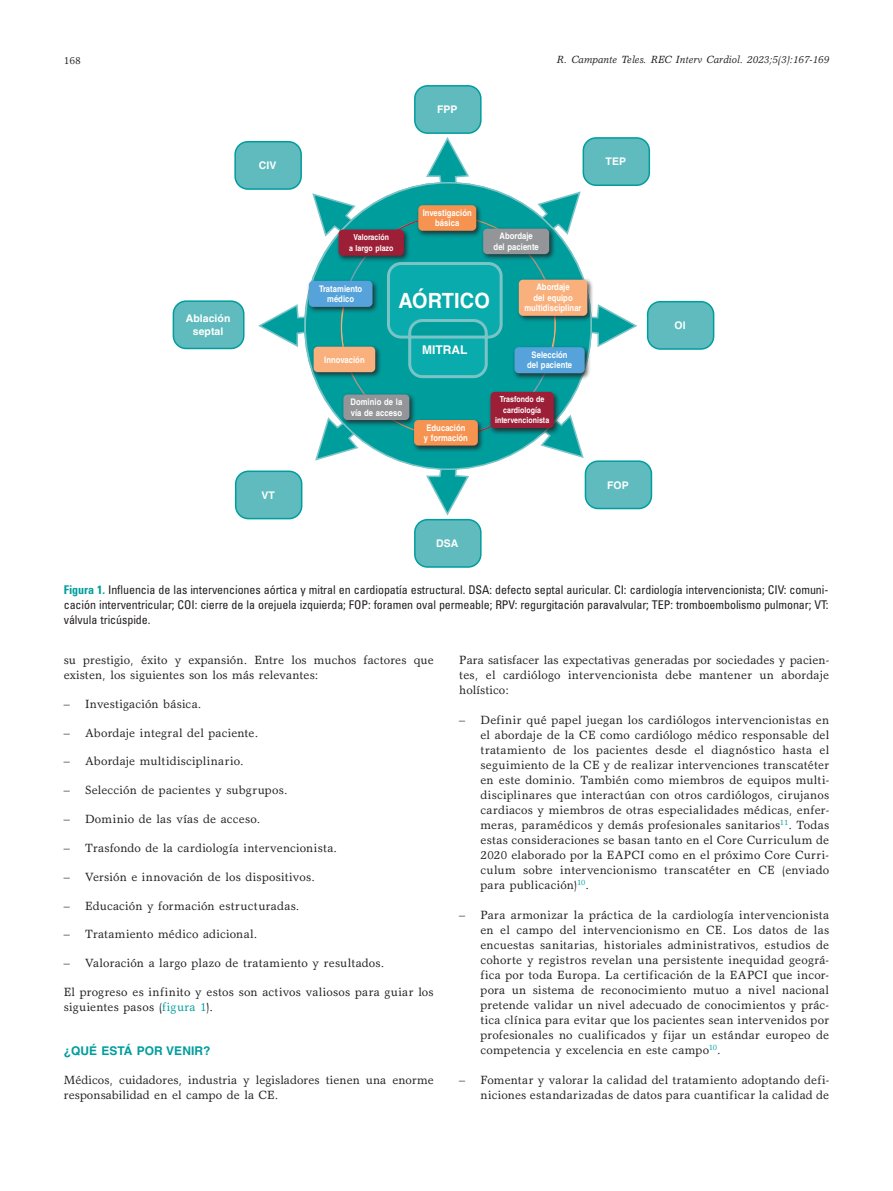
<style>
.page{position:relative;width:893px;height:1191px;background:#fff}
.page>*{position:absolute;margin:0;border:0;box-sizing:border-box;transform-origin:0 0}
.t1{font:700 21px "Helvetica LT Std";letter-spacing:.005em;color:#fff;scale:.95 1}
.t2{font:12px/15px "Garth Graphic Std";letter-spacing:.01em;color:#231f20}
.t3{font:condensed 12px/15px "Univers LT Std";letter-spacing:-.005em;color:#231f20;text-align:justify}
.t4{font:700 12px "Helvetica LT Std";letter-spacing:.005em;color:#009d9d}
.t5{font:700 12px "Helvetica LT Std";letter-spacing:.005em;color:#fff}
.t6{font:italic 10.5px "Garth Graphic Std";letter-spacing:.005em;color:#231f20}
.t7{font:700 10.5px/13.5px "Helvetica LT Std";letter-spacing:.005em;color:#fff;text-align:center}
.t8{font:10.5px "Garth Graphic Std";color:#231f20}
.t9{font:700 9px/10.5px "Helvetica LT Std";letter-spacing:.005em;color:#fff;text-align:center;scale:.85 1}
.t10{font:700 8.25px/10.5px "Helvetica LT Std";letter-spacing:.005em;color:#fff;text-align:center;scale:.85 1}
.s1{font-weight:700;color:#009d9d}
.s2{font-family:"Times New Roman"}
.s3{color:#009d9d}
</style>
<div class="page">
<div style="left:235px;top:142px;width:66px;height:47px;background:#5fbbbe;border-radius:13px"></div>
<div style="left:234px;top:141px;width:68px;height:49px;border:2px solid #009d9d;border-radius:13px"></div>
<div style="left:583px;top:138px;width:66px;height:47px;background:#5fbbbe;border-radius:13px"></div>
<div style="left:583px;top:137px;width:67px;height:49px;border:2px solid #009d9d;border-radius:13px"></div>
<div style="left:648px;top:302px;width:66px;height:47px;background:#5fbbbe;border-radius:13px"></div>
<div style="left:647px;top:301px;width:67px;height:49px;border:2px solid #009d9d;border-radius:13px"></div>
<div style="left:585px;top:461px;width:66px;height:47px;background:#5fbbbe;border-radius:13px"></div>
<div style="left:585px;top:460px;width:67px;height:49px;border:2px solid #009d9d;border-radius:13px"></div>
<div style="left:415px;top:519px;width:66px;height:48px;background:#5fbbbe;border-radius:13px"></div>
<div style="left:414px;top:519px;width:68px;height:49px;border:2px solid #009d9d;border-radius:13px"></div>
<div style="left:236px;top:471px;width:66px;height:47px;background:#5fbbbe;border-radius:13px"></div>
<div style="left:235px;top:470px;width:67px;height:49px;border:2px solid #009d9d;border-radius:13px"></div>
<div style="left:173px;top:301px;width:71px;height:47px;background:#5fbbbe;border-radius:13px"></div>
<div style="left:173px;top:300px;width:71px;height:49px;border:2px solid #009d9d;border-radius:13px"></div>
<div style="left:415px;top:86px;width:66px;height:47px;background:#5fbbbe;border-radius:13px"></div>
<div style="left:414px;top:85px;width:68px;height:49px;border:2px solid #009d9d;border-radius:13px"></div>
<svg style="left:312px;top:193px;width:45px;height:45px"></svg>
<svg style="left:315px;top:416px;width:45px;height:45px"></svg>
<svg style="left:539px;top:413px;width:45px;height:45px"></svg>
<svg style="left:536px;top:191px;width:45px;height:45px"></svg>
<svg style="left:425px;top:137px;width:45px;height:47px"></svg>
<svg style="left:425px;top:468px;width:45px;height:48px"></svg>
<svg style="left:591px;top:304px;width:47px;height:43px"></svg>
<svg style="left:258px;top:303px;width:48px;height:45px"></svg>
<div style="left:305px;top:183px;width:286px;height:286px;background:#009d9d;border-radius:50%"></div>
<svg style="left:387px;top:262px;width:116px;height:117px"></svg>
<svg style="left:533px;top:261px;width:12px;height:16px"></svg>
<svg style="left:351px;top:262px;width:11px;height:16px"></svg>
<div style="left:480px;top:226px;width:76px;height:35px;background:#231f20;opacity:.8"></div>
<div style="left:483px;top:229px;width:66px;height:25px;background:#939598;border-radius:4px"></div>
<svg style="left:552px;top:323px;width:4px;height:22px"></svg>
<div style="left:516px;top:277px;width:78px;height:46px;background:#231f20;opacity:.8"></div>
<div style="left:519px;top:280px;width:68px;height:36px;background:#f9b07d;border-radius:4px"></div>
<svg style="left:535px;top:380px;width:7px;height:9px"></svg>
<div style="left:512px;top:345px;width:79px;height:35px;background:#231f20;opacity:.8"></div>
<div style="left:514px;top:347px;width:71px;height:26px;background:#55a3da;border-radius:4px"></div>
<div style="left:411px;top:417px;width:74px;height:35px;background:#231f20;opacity:.8"></div>
<div style="left:414px;top:420px;width:64px;height:25px;background:#f69351;border-radius:4px"></div>
<div style="left:488px;top:389px;width:73px;height:46px;background:#231f20;opacity:.8"></div>
<div style="left:490px;top:392px;width:64px;height:36px;background:#9c1f37;border-radius:4px"></div>
<svg style="left:354px;top:379px;width:10px;height:13px"></svg>
<div style="left:341px;top:392px;width:75px;height:35px;background:#231f20;opacity:.8"></div>
<div style="left:343px;top:394px;width:66px;height:26px;background:#939598;border-radius:4px"></div>
<svg style="left:340px;top:313px;width:4px;height:31px"></svg>
<div style="left:311px;top:344px;width:71px;height:35px;background:#231f20;opacity:.8"></div>
<div style="left:314px;top:347px;width:61px;height:25px;background:#f9b07d;border-radius:4px"></div>
<div style="left:306px;top:278px;width:73px;height:35px;background:#231f20;opacity:.8"></div>
<div style="left:309px;top:281px;width:63px;height:26px;background:#55a3da;border-radius:4px"></div>
<svg style="left:401px;top:221px;width:15px;height:6px"></svg>
<div style="left:416px;top:203px;width:67px;height:34px;background:#231f20;opacity:.8"></div>
<div style="left:418px;top:205px;width:58px;height:26px;background:#f69351;border-radius:4px"></div>
<div style="left:336px;top:227px;width:74px;height:35px;background:#231f20;opacity:.8"></div>
<div style="left:339px;top:230px;width:65px;height:26px;background:#9c1f37;border-radius:4px"></div>
<p class="t8" style="left:64px;top:54px;width:19px">168</p>
<p class="t6" style="left:557px;top:53px;width:274px">R. Campante Teles. REC Interv Cardiol. 2023;5(3):167-169</p>
<p class="t7" style="left:437px;top:103px;width:22px">FPP</p>
<p class="t7" style="left:259px;top:159px;width:19px">CIV</p>
<p class="t7" style="left:606px;top:155px;width:22px">TEP</p>
<p class="t7" style="left:186px;top:311px;width:46px">Ablación septal</p>
<p class="t7" style="left:261px;top:488px;width:15px">VT</p>
<p class="t9" style="left:423px;top:207px;width:59px">Investigación básica</p>
<p class="t9" style="left:494px;top:231px;width:55px">Abordaje del paciente</p>
<p class="t9" style="left:525px;top:282px;width:69px">Abordaje<br>del equipo multidisciplinar</p>
<p class="t9" style="left:527px;top:349px;width:55px">Selección del paciente</p>
<p class="t10" style="left:349px;top:232px;width:53px">Valoración<br>a largo plazo</p>
<p class="t9" style="left:319px;top:283px;width:52px">Tratamiento médico</p>
<h1 class="t1" style="left:398px;top:288px;width:98px">AÓRTICO</h1>
<p class="t5" style="left:422px;top:342px;width:47px">MITRAL</p>
<p class="t9" style="left:324px;top:354px;width:49px">Innovación</p>
<p class="t9" style="left:350px;top:397px;width:62px;text-align:left">Dominio de la vía de acceso</p>
<p class="t9" style="left:424px;top:422px;width:53px;text-align:left">Educación y formación</p>
<p class="t10" style="left:495px;top:394px;width:65px">Trasfondo de cardiología intervencionista</p>
<p class="t7" style="left:436px;top:536px;width:24px">DSA</p>
<p class="t7" style="left:607px;top:478px;width:23px">FOP</p>
<p class="t7" style="left:675px;top:318px;width:13px">OI</p>
<p class="t3" style="left:64px;top:582px;width:766px"><span class="s1">Figura 1.</span> Influencia de las intervenciones aórtica y mitral en cardiopatía estructural. DSA: defecto septal auricular. CI: cardiología intervencionista; CIV: comuni&shy;cación interventricular; COI: cierre de la orejuela izquierda; FOP: foramen oval permeable; RPV: regurgitación paravalvular; TEP: tromboembolismo pulmonar; VT: válvula tricúspide.</p>
<p class="t2" style="left:64px;top:652px;width:372px">su prestigio, éxito y expansión. Entre los muchos factores que existen, los siguientes son los más relevantes:</p>
<p class="t2" style="left:64px;top:696px;width:139px"><span class="s2">–</span> Investigación básica.</p>
<p class="t2" style="left:64px;top:725px;width:196px"><span class="s2">–</span> Abordaje integral del paciente.</p>
<p class="t2" style="left:64px;top:753px;width:181px"><span class="s2">–</span> Abordaje multidisciplinario.</p>
<p class="t2" style="left:64px;top:782px;width:225px"><span class="s2">–</span> Selección de pacientes y subgrupos.</p>
<p class="t2" style="left:64px;top:811px;width:198px"><span class="s2">–</span> Dominio de las vías de acceso.</p>
<p class="t2" style="left:64px;top:840px;width:275px"><span class="s2">–</span> Trasfondo de la cardiología intervencionista.</p>
<p class="t2" style="left:64px;top:869px;width:253px"><span class="s2">–</span> Versión e innovación de los dispositivos.</p>
<p class="t2" style="left:64px;top:898px;width:237px"><span class="s2">–</span> Educación y formación estructuradas.</p>
<p class="t2" style="left:64px;top:926px;width:195px"><span class="s2">–</span> Tratamiento médico adicional.</p>
<p class="t2" style="left:64px;top:955px;width:322px"><span class="s2">–</span> Valoración a largo plazo de tratamiento y resultados.</p>
<p class="t2" style="left:64px;top:984px;width:371px">El progreso es infinito y estos son activos valiosos para guiar los siguientes pasos (<span class="s3">figura 1</span>).</p>
<p class="t4" style="left:64px;top:1043px;width:148px">¿QUÉ ESTÁ POR VENIR?</p>
<p class="t2" style="left:64px;top:1072px;width:371px">Médicos, cuidadores, industria y legisladores tienen una enorme responsabilidad en el campo de la CE.</p>
<p class="t2" style="left:459px;top:652px;width:372px;text-align:justify">Para satisfacer las expectativas generadas por sociedades y pacien&shy;tes, el cardiólogo intervencionista debe mantener un abordaje holístico:</p>
<p class="t2" style="left:480px;top:712px;width:350px;text-align:justify;text-indent:-21px"><span class="s2">–</span> Definir qué papel juegan los cardiólogos intervencionistas en el abordaje de la CE como cardiólogo médico responsable del tratamiento de los pacientes desde el diagnóstico hasta el seguimiento de la CE y de realizar intervenciones transcatéter en este dominio. También como miembros de equipos multi&shy;disciplinares que interactúan con otros cardiólogos, cirujanos cardiacos y miembros de otras especialidades médicas, enfer&shy;meras, paramédicos y demás profesionales sanitarios<sup>11</sup>. Todas estas consideraciones se basan tanto en el Core Curriculum de 2020 elaborado por la EAPCI como en el próximo Core Curri&shy;culum sobre intervencionismo transcatéter en CE (enviado para publicación)<sup>10</sup>.</p>
<p class="t2" style="left:480px;top:907px;width:350px;text-align:justify;text-indent:-21px"><span class="s2">–</span> Para armonizar la práctica de la cardiología intervencionista en el campo del intervencionismo en CE. Los datos de las encuestas sanitarias, historiales administrativos, estudios de cohorte y registros revelan una persistente inequidad geográ&shy;fica por toda Europa. La certificación de la EAPCI que incor&shy;pora un sistema de reconocimiento mutuo a nivel nacional pretende validar un nivel adecuado de conocimientos y prác&shy;tica clínica para evitar que los pacientes sean intervenidos por profesionales no cualificados y fijar un estándar europeo de competencia y excelencia en este campo<sup>10</sup>.</p>
<p class="t2" style="left:459px;top:1072px;width:371px;text-align:right"><span class="s2">–</span> Fomentar y valorar la calidad del tratamiento adoptando defi&shy;niciones estandarizadas de datos para cuantificar la calidad de</p>
</div>
